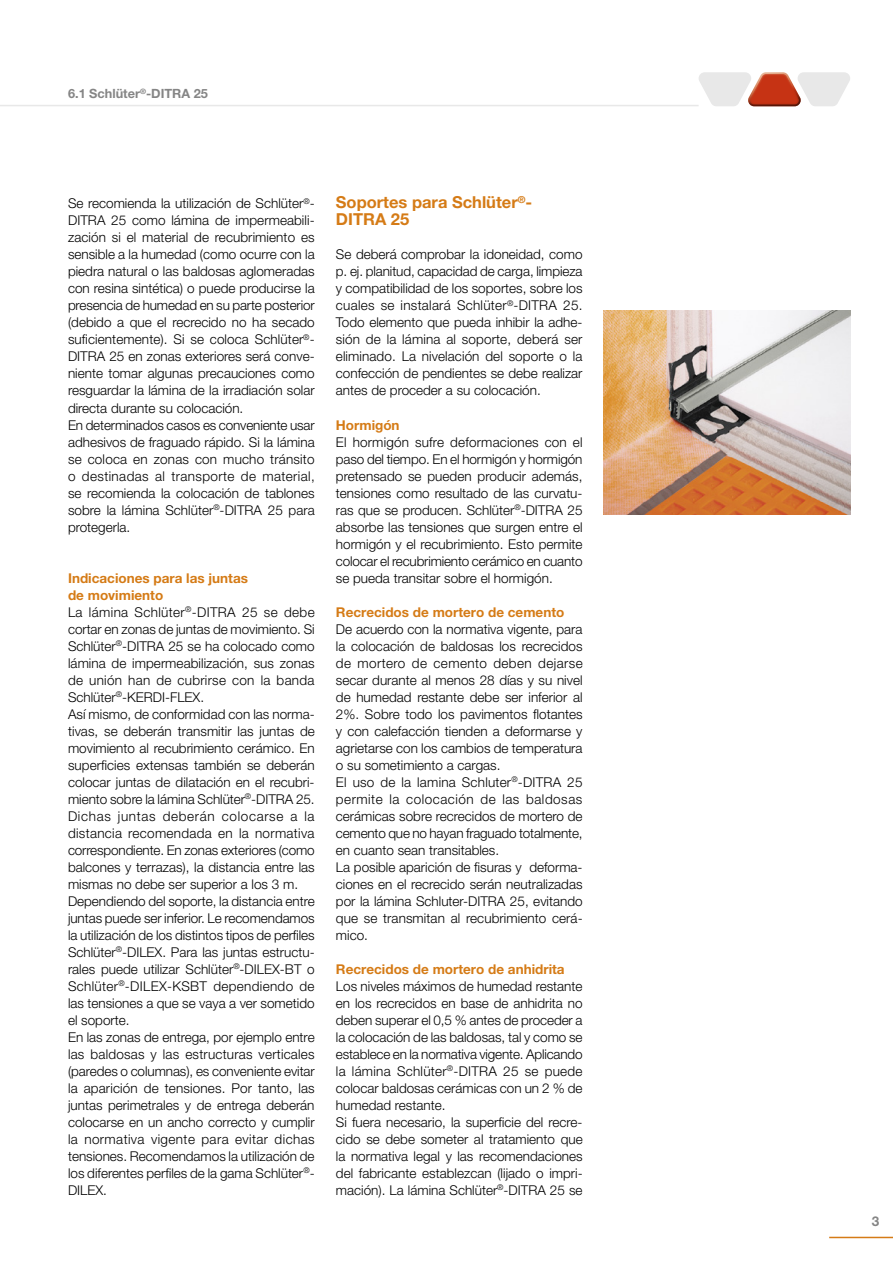
<style>
.page{position:relative;width:893px;height:1263px;background:#fff}
.page>*{position:absolute;margin:0;border:0;box-sizing:border-box;transform-origin:0 0}
.t1{font:700 16.5px/17px "Helvetica Neue LT Pro";color:#d57b16}
.t2{font:300 13.5px/17px "Helvetica Neue LT Pro";color:#000}
.t3{font:700 13.5px "Helvetica Neue LT Pro";color:#d57b16}
.t4{font:700 13.5px "Helvetica Neue LT Pro";color:#858585}
.t5{font:700 12.75px "Helvetica Neue LT Pro";color:#858585}
.s1{font-weight:700;color:#d57b16}
</style>
<div class="page">
<hr style="left:0;top:105px;width:699px;height:1px;background:#e8e8e8">
<svg style="left:699px;top:72px;width:151px;height:34px"></svg>
<hr style="left:829px;top:1237px;width:64px;height:1px;background:#d57b16">
<img style="left:604px;top:311px;width:246px;height:204px">
<p class="t5" style="left:68px;top:86px;width:141px">6.1 Schlüter<sup>®</sup>-DITRA 25</p>
<p class="t2" style="left:68px;top:195px;width:248px">Se recomienda la utilización de Schlüter<sup>®</sup>- DITRA 25 como lámina de impermeabili&shy;zación si el material de recubrimiento es sensible a la humedad (como ocurre con la piedra natural o las baldosas aglomeradas con resina sintética) o puede producirse la presencia de humedad en su parte posterior (debido a que el recrecido no ha secado suficientemente). Si se coloca Schlüter<sup>®</sup>- DITRA 25 en zonas exteriores será conve&shy;niente tomar algunas precauciones como resguardar la lámina de la irradiación solar directa durante su colocación.<br>En determinados casos es conveniente usar adhesivos de fraguado rápido. Si la lámina se coloca en zonas con mucho tránsito o destinadas al transporte de material, se recomienda la colocación de tablones sobre la lámina Schlüter<sup>®</sup>-DITRA 25 para protegerla.</p>
<p class="t2" style="left:68px;top:569px;width:248px"><span class="s1">Indicaciones para las juntas<br>de movimiento<br></span>La lámina Schlüter<sup>®</sup>-DITRA 25 se debe cortar en zonas de juntas de movimiento. Si Schlüter<sup>®</sup>-DITRA 25 se ha colocado como lámina de impermeabilización, sus zonas de unión han de cubrirse con la banda Schlüter<sup>®</sup>-KERDI-FLEX.<br>Así mismo, de conformidad con las norma&shy;tivas, se deberán transmitir las juntas de movimiento al recubrimiento cerámico. En superficies extensas también se deberán colocar juntas de dilatación en el recubri&shy;miento sobre la lámina Schlüter<sup>®</sup>-DITRA 25.<br>Dichas juntas deberán colocarse a la distancia recomendada en la normativa correspondiente. En zonas exteriores (como balcones y terrazas), la distancia entre las mismas no debe ser superior a los 3 m.<br>Dependiendo del soporte, la distancia entre juntas puede ser inferior. Le recomendamos la utilización de los distintos tipos de perfiles Schlüter<sup>®</sup>-DILEX. Para las juntas estructu&shy;rales puede utilizar Schlüter<sup>®</sup>-DILEX-BT o Schlüter<sup>®</sup>-DILEX-KSBT dependiendo de las tensiones a que se vaya a ver sometido el soporte.<br>En las zonas de entrega, por ejemplo entre las baldosas y las estructuras verticales (paredes o columnas), es conveniente evitar la aparición de tensiones. Por tanto, las juntas perimetrales y de entrega deberán colocarse en un ancho correcto y cumplir la normativa vigente para evitar dichas tensiones. Recomendamos la utilización de los diferentes perfiles de la gama Schlüter<sup>®</sup>- DILEX.</p>
<p class="t1" style="left:336px;top:194px;width:198px">Soportes para Schlüter<sup>®</sup>-<br>DITRA 25</p>
<p class="t2" style="left:336px;top:246px;width:248px;text-align:justify">Se deberá comprobar la idoneidad, como p. ej. planitud, capacidad de carga, limpieza y compatibilidad de los soportes, sobre los cuales se instalará Schlüter<sup>®</sup>-DITRA 25.<br>Todo elemento que pueda inhibir la adhe&shy;sión de la lámina al soporte, deberá ser eliminado. La nivelación del soporte o la confección de pendientes se debe realizar antes de proceder a su colocación.</p>
<p class="t3" style="left:336px;top:416px;width:65px">Hormigón</p>
<p class="t2" style="left:336px;top:433px;width:248px;text-align:justify">El hormigón sufre deformaciones con el paso del tiempo. En el hormigón y hormigón pretensado se pueden producir además, tensiones como resultado de las curvatu&shy;ras que se producen. Schlüter<sup>®</sup>-DITRA 25 absorbe las tensiones que surgen entre el hormigón y el recubrimiento. Esto permite colocar el recubrimiento cerámico en cuanto se pueda transitar sobre el hormigón.</p>
<p class="t3" style="left:336px;top:603px;width:230px">Recrecidos de mortero de cemento</p>
<p class="t2" style="left:336px;top:620px;width:248px">De acuerdo con la normativa vigente, para la colocación de baldosas los recrecidos de mortero de cemento deben dejarse secar durante al menos 28 días y su nivel de humedad restante debe ser inferior al 2%. Sobre todo los pavimentos flotantes y con calefacción tienden a deformarse y agrietarse con los cambios de temperatura o su sometimiento a cargas.<br>El uso de la lamina Schluter<sup>®</sup>-DITRA 25 permite la colocación de las baldosas cerámicas sobre recrecidos de mortero de cemento que no hayan fraguado totalmente, en cuanto sean transitables.<br>La posible aparición de fisuras y deforma&shy;ciones en el recrecido serán neutralizadas por la lámina Schluter-DITRA 25, evitando que se transmitan al recubrimiento cerá&shy;mico.</p>
<p class="t3" style="left:336px;top:961px;width:230px">Recrecidos de mortero de anhidrita</p>
<p class="t2" style="left:336px;top:977px;width:248px">Los niveles máximos de humedad restante en los recrecidos en base de anhidrita no deben superar el 0,5 % antes de proceder a la colocación de las baldosas, tal y como se establece en la normativa vigente. Aplicando la lámina Schlüter<sup>®</sup>-DITRA 25 se puede colocar baldosas cerámicas con un 2 % de humedad restante.<br>Si fuera necesario, la superficie del recre&shy;cido se debe someter al tratamiento que la normativa legal y las recomendaciones del fabricante establezcan (lijado o impri&shy;mación). La lámina Schlüter<sup>®</sup>-DITRA 25 se</p>
<p class="t4" style="left:872px;top:1213px;width:9px">3</p>
</div>
